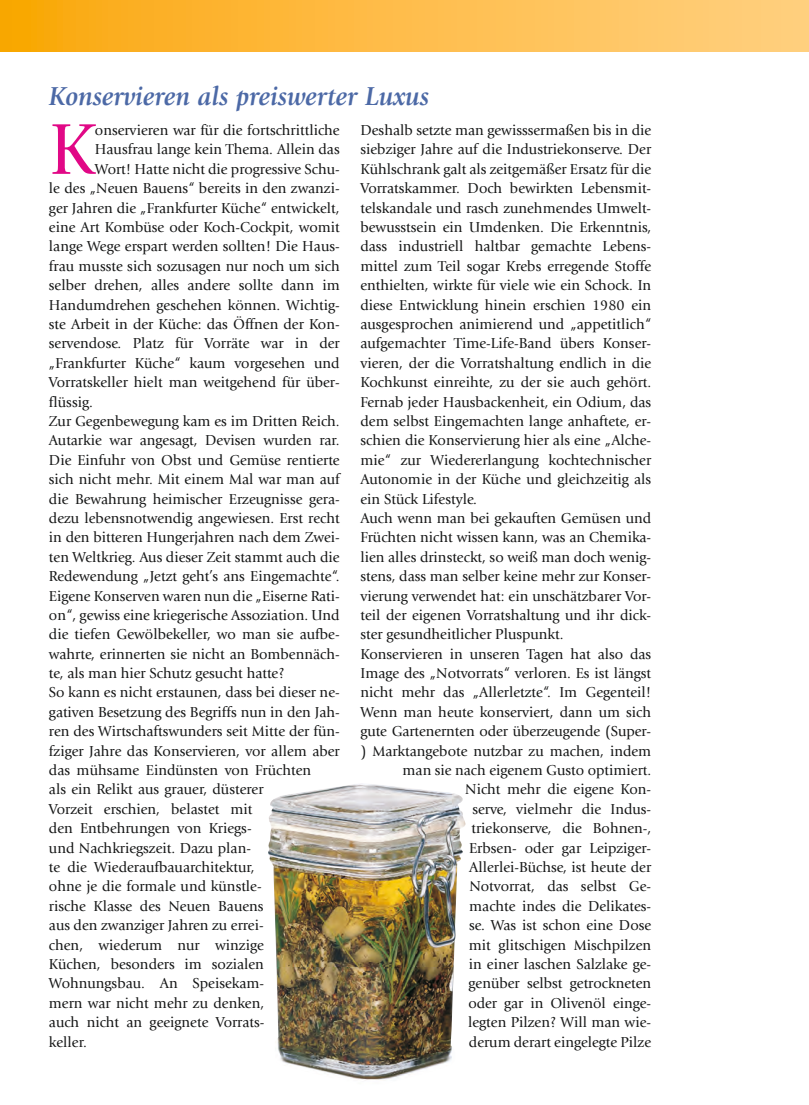
<style>
.page{position:relative;width:809px;height:1105px;background:#fff}
.page>*{position:absolute;margin:0;border:0;box-sizing:border-box;transform-origin:0 0}
.t1{font:75px "Giovanni";color:#e10886}
.t2{font:italic 700 27px "Giovanni";color:#4c69a6}
.t3{font:15px "Giovanni";color:#151616}
</style>
<div class="page">
<img style="left:268px;top:783px;width:198px;height:297px">
<div style="left:0;top:0;width:809px;height:51px;background:linear-gradient(to right,#fba80b,#ffd184)"></div>
<h2 class="t2" style="left:49px;top:86px;width:382px">Konservieren als preiswerter Luxus</h2>
<p class="t3" style="left:360px;top:124px;width:292px">Deshalb setzte man gewisssermaßen bis in die</p>
<p class="t3" style="left:360px;top:144px;width:292px">siebziger Jahre auf die Industriekonserve. Der</p>
<p class="t3" style="left:360px;top:163px;width:292px">Kühlschrank galt als zeitgemäßer Ersatz für die</p>
<p class="t3" style="left:360px;top:182px;width:292px">Vorratskammer. Doch bewirkten Lebensmit-</p>
<p class="t3" style="left:360px;top:202px;width:292px">telskandale und rasch zunehmendes Umwelt -</p>
<p class="t3" style="left:360px;top:221px;width:292px">be wusst sein ein Umdenken. Die Erkenntnis,</p>
<p class="t3" style="left:360px;top:240px;width:292px">dass industriell haltbar gemachte Lebens -</p>
<p class="t3" style="left:360px;top:260px;width:292px">mittel zum Teil sogar Krebs erregende Stoffe</p>
<p class="t3" style="left:360px;top:279px;width:292px">enthielten, wirkte für viele wie ein Schock. In</p>
<p class="t3" style="left:360px;top:299px;width:292px">diese Entwicklung hinein erschien 1980 ein</p>
<p class="t3" style="left:360px;top:318px;width:292px">ausgesprochen animierend und „appetitlich“</p>
<p class="t3" style="left:360px;top:337px;width:292px">aufgemachter Time-Life-Band übers Konser -</p>
<p class="t3" style="left:360px;top:357px;width:292px">vie ren, der die Vorratshaltung endlich in die</p>
<p class="t3" style="left:360px;top:376px;width:292px">Kochkunst einreihte, zu der sie auch gehört.</p>
<p class="t3" style="left:360px;top:395px;width:292px">Fernab jeder Hausbackenheit, ein Odium, das</p>
<p class="t3" style="left:360px;top:415px;width:292px">dem selbst Eingemachten lange anhaftete, er-</p>
<p class="t3" style="left:360px;top:434px;width:292px">schien die Konservierung hier als eine „Alche-</p>
<p class="t3" style="left:360px;top:454px;width:292px">mie“ zur Wiedererlangung kochtechnischer</p>
<p class="t3" style="left:360px;top:473px;width:292px">Autonomie in der Küche und gleichzeitig als</p>
<p class="t3" style="left:360px;top:492px;width:118px">ein Stück Life style.</p>
<p class="t3" style="left:360px;top:512px;width:292px">Auch wenn man bei gekauften Gemüsen und</p>
<p class="t3" style="left:360px;top:531px;width:292px">Früchten nicht wissen kann, was an Chemika-</p>
<p class="t3" style="left:360px;top:551px;width:292px">lien alles drinsteckt, so weiß man doch we nig-</p>
<p class="t3" style="left:360px;top:570px;width:292px">s tens, dass man selber keine mehr zur Konser-</p>
<p class="t3" style="left:360px;top:589px;width:292px">vierung verwendet hat: ein unschätzbarer Vor-</p>
<p class="t3" style="left:360px;top:609px;width:292px">teil der eigenen Vorratshaltung und ihr dick-</p>
<p class="t3" style="left:360px;top:628px;width:205px">ster gesundheitlicher Pluspunkt.</p>
<p class="t3" style="left:360px;top:647px;width:292px">Konservieren in unseren Tagen hat also das</p>
<p class="t3" style="left:360px;top:667px;width:292px">Image des „Notvorrats“ verloren. Es ist längst</p>
<p class="t3" style="left:360px;top:686px;width:292px">nicht mehr das „Allerletzte“. Im Gegenteil!</p>
<p class="t3" style="left:360px;top:706px;width:292px">Wenn man heute konserviert, dann um sich</p>
<p class="t3" style="left:360px;top:725px;width:292px">gute Gartenernten oder überzeugende (Super-</p>
<p class="t3" style="left:360px;top:744px;width:292px">) Marktangebote nutzbar zu machen, indem</p>
<p class="t3" style="left:403px;top:764px;width:250px">man sie nach eigenem Gusto optimiert.</p>
<p class="t3" style="left:465px;top:783px;width:187px">Nicht mehr die eigene Kon-</p>
<p class="t3" style="left:472px;top:802px;width:180px">serve, vielmehr die Indus -</p>
<p class="t3" style="left:471px;top:822px;width:181px">triekonserve, die Bohnen-,</p>
<p class="t3" style="left:469px;top:841px;width:184px">Erbsen- oder gar Leipziger-</p>
<p class="t3" style="left:469px;top:861px;width:184px">Allerlei-Büchse, ist heute der</p>
<p class="t3" style="left:469px;top:880px;width:183px">Notvorrat, das selbst Ge-</p>
<p class="t3" style="left:469px;top:899px;width:183px">machte indes die Delikates-</p>
<p class="t3" style="left:469px;top:919px;width:184px">se. Was ist schon eine Dose</p>
<p class="t3" style="left:469px;top:938px;width:184px">mit glitschigen Mischpilzen</p>
<p class="t3" style="left:469px;top:958px;width:184px">in einer laschen Salzlake ge-</p>
<p class="t3" style="left:468px;top:977px;width:184px">gen über selbst getrockneten</p>
<p class="t3" style="left:468px;top:996px;width:184px">oder gar in Olivenöl einge-</p>
<p class="t3" style="left:468px;top:1016px;width:185px">legten Pilzen? Will man wie-</p>
<p class="t3" style="left:469px;top:1035px;width:184px">derum derart eingelegte Pilze</p>
<h1 class="t1" style="left:49px;top:120px;width:48px">K</h1>
<p class="t3" style="left:95px;top:124px;width:246px">onservieren war für die fortschrittliche</p>
<p class="t3" style="left:95px;top:144px;width:246px">Hausfrau lange kein Thema. Allein das</p>
<p class="t3" style="left:95px;top:163px;width:246px">Wort! Hatte nicht die progressive Schu-</p>
<p class="t3" style="left:49px;top:182px;width:292px">le des „Neuen Bauens“ bereits in den zwanzi-</p>
<p class="t3" style="left:49px;top:202px;width:292px">ger Jahren die „Frankfurter Küche“ entwickelt,</p>
<p class="t3" style="left:49px;top:221px;width:292px">eine Art Kombüse oder Koch-Cockpit, womit</p>
<p class="t3" style="left:49px;top:240px;width:292px">lange Wege erspart werden sollten! Die Haus-</p>
<p class="t3" style="left:49px;top:260px;width:292px">frau musste sich sozusagen nur noch um sich</p>
<p class="t3" style="left:49px;top:279px;width:292px">selber drehen, alles andere sollte dann im</p>
<p class="t3" style="left:49px;top:299px;width:292px">Handumdrehen geschehen können. Wichtig -</p>
<p class="t3" style="left:49px;top:318px;width:292px">ste Arbeit in der Küche: das Öffnen der Kon-</p>
<p class="t3" style="left:49px;top:337px;width:292px">servendose. Platz für Vorräte war in der</p>
<p class="t3" style="left:49px;top:357px;width:292px">„Frankfurter Küche“ kaum vorgesehen und</p>
<p class="t3" style="left:49px;top:376px;width:292px">Vorratskeller hielt man weitgehend für über-</p>
<p class="t3" style="left:49px;top:395px;width:45px">flüssig.</p>
<p class="t3" style="left:49px;top:415px;width:292px">Zur Gegenbewegung kam es im Dritten Reich.</p>
<p class="t3" style="left:49px;top:434px;width:292px">Autarkie war angesagt, Devisen wurden rar.</p>
<p class="t3" style="left:49px;top:454px;width:292px">Die Einfuhr von Obst und Gemüse rentierte</p>
<p class="t3" style="left:49px;top:473px;width:292px">sich nicht mehr. Mit einem Mal war man auf</p>
<p class="t3" style="left:49px;top:492px;width:292px">die Bewahrung heimischer Erzeugnisse gera-</p>
<p class="t3" style="left:49px;top:512px;width:292px">dezu lebensnotwendig angewiesen. Erst recht</p>
<p class="t3" style="left:49px;top:531px;width:292px">in den bitteren Hungerjahren nach dem Zwei-</p>
<p class="t3" style="left:49px;top:551px;width:292px">ten Weltkrieg. Aus dieser Zeit stammt auch die</p>
<p class="t3" style="left:49px;top:570px;width:292px">Redewendung „Jetzt geht’s ans Eingemachte“.</p>
<p class="t3" style="left:49px;top:589px;width:292px">Eigene Konserven waren nun die „Eiserne Rati-</p>
<p class="t3" style="left:49px;top:609px;width:292px">on“, gewiss eine kriegerische Assoziation. Und</p>
<p class="t3" style="left:49px;top:628px;width:292px">die tiefen Gewölbekeller, wo man sie aufbe-</p>
<p class="t3" style="left:49px;top:647px;width:292px">wahrte, erinnerten sie nicht an Bombennäch-</p>
<p class="t3" style="left:49px;top:667px;width:237px">te, als man hier Schutz gesucht hatte?</p>
<p class="t3" style="left:49px;top:686px;width:292px">So kann es nicht erstaunen, dass bei dieser ne-</p>
<p class="t3" style="left:49px;top:706px;width:292px">gativen Besetzung des Begriffs nun in den Jah-</p>
<p class="t3" style="left:49px;top:725px;width:292px">ren des Wirtschaftswunders seit Mitte der fün-</p>
<p class="t3" style="left:49px;top:744px;width:292px">f ziger Jahre das Konservieren, vor allem aber</p>
<p class="t3" style="left:49px;top:764px;width:264px">das mühsame Eindünsten von Früchten</p>
<p class="t3" style="left:49px;top:783px;width:216px">als ein Relikt aus grauer, düsterer</p>
<p class="t3" style="left:49px;top:802px;width:205px">Vorzeit erschien, belastet mit</p>
<p class="t3" style="left:49px;top:822px;width:204px">den Entbehrungen von Kriegs-</p>
<p class="t3" style="left:49px;top:841px;width:204px">und Nachkriegszeit. Dazu plan-</p>
<p class="t3" style="left:49px;top:861px;width:207px">te die Wiederaufbauarchitektur,</p>
<p class="t3" style="left:49px;top:880px;width:214px">ohne je die formale und künstle-</p>
<p class="t3" style="left:49px;top:899px;width:216px">rische Klasse des Neuen Bauens</p>
<p class="t3" style="left:49px;top:919px;width:216px">aus den zwanziger Jahren zu errei-</p>
<p class="t3" style="left:49px;top:938px;width:216px">chen, wiederum nur winzige</p>
<p class="t3" style="left:49px;top:958px;width:217px">Küchen, besonders im sozialen</p>
<p class="t3" style="left:49px;top:977px;width:217px">Wohnungsbau. An Speisekam-</p>
<p class="t3" style="left:49px;top:996px;width:217px">mern war nicht mehr zu denken,</p>
<p class="t3" style="left:49px;top:1016px;width:217px">auch nicht an geeignete Vorrats-</p>
<p class="t3" style="left:49px;top:1035px;width:39px">keller.</p>
</div>
